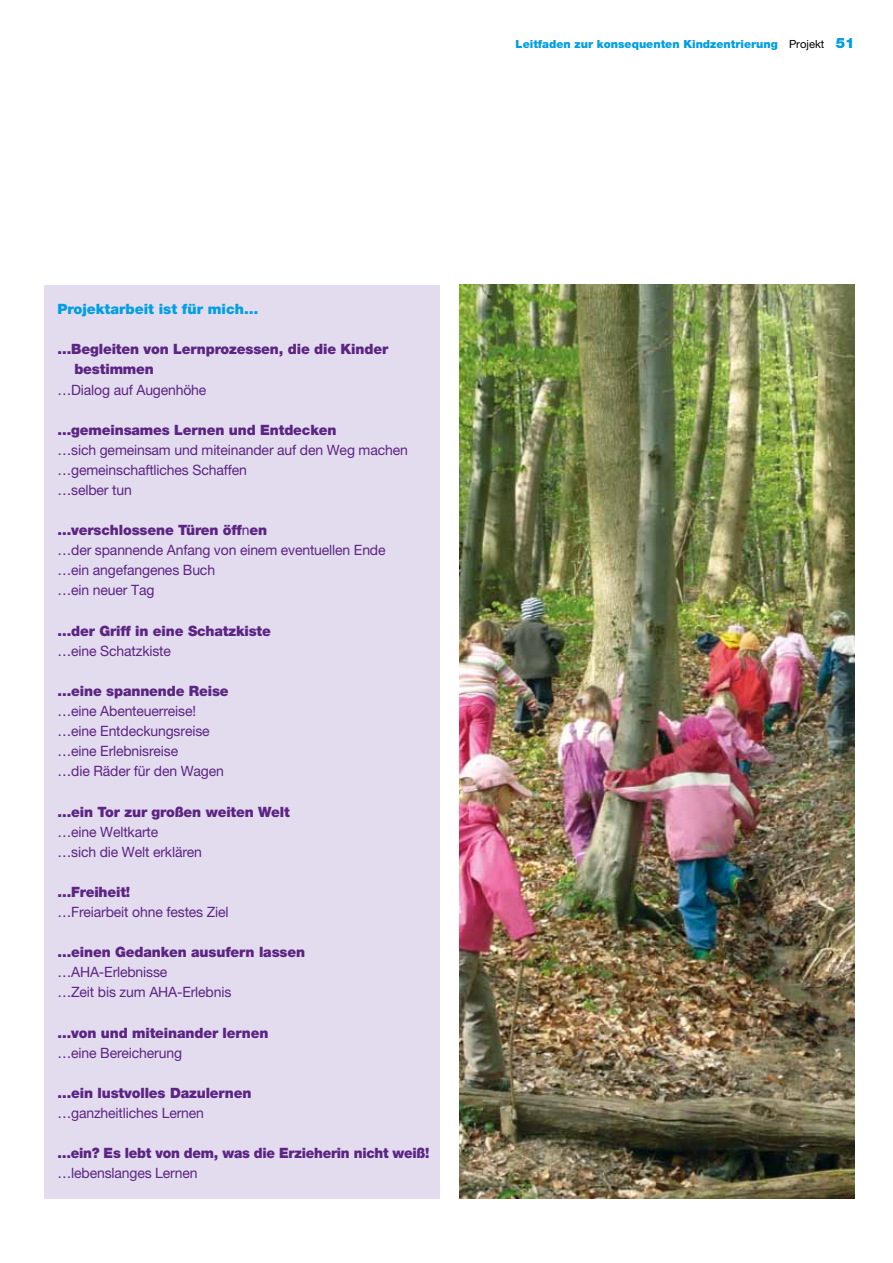
<style>
.page{position:relative;width:893px;height:1263px;background:#fff}
.page>*{position:absolute;margin:0;border:0;box-sizing:border-box;transform-origin:0 0}
.t1{font:14.25px/20.1px "Helvetica Neue LT Pro";letter-spacing:-.01em;color:#5c2483}
.t2{font:900 14.25px/20.1px "Helvetica Neue LT Pro";letter-spacing:-.01em;color:#5c2483}
.t3{font:900 14.25px "Helvetica Neue LT Pro";letter-spacing:-.01em;color:#5c2483;scale:.96 1}
.t4{font:900 14.25px "Helvetica Neue LT Pro";color:#009fe3}
.t5{font:900 11.25px "Helvetica Neue LT Pro";color:#009fe3}
.s1{font-weight:400;color:#000}
.s2{font-size:14.25px}
.s3{font-weight:900}
</style>
<div class="page">
<div style="left:45px;top:285px;width:395px;height:913px;background:#e3dcee"></div>
<img style="left:459px;top:285px;width:396px;height:913px">
<p class="t5" style="left:516px;top:38px;width:341px">Leitfaden zur konsequenten Kindzentrierung <span class="s1">Projekt</span> <span class="s2">51</span></p>
<p class="t4" style="left:57px;top:301px;width:202px">Projektarbeit ist für mich…</p>
<p class="t2" style="left:74px;top:339px;width:315px;text-indent:-17px">…Begleiten von Lernprozessen, die die Kinder bestimmen</p>
<p class="t1" style="left:57px;top:379px;width:151px">…Dialog auf Augenhöhe</p>
<p class="t2" style="left:57px;top:419px;width:281px">…gemeinsames Lernen und Entdecken</p>
<p class="t1" style="left:57px;top:439px;width:352px">…sich gemeinsam und miteinander auf den Weg machen …gemeinschaftliches Schaffen<br>…selber tun</p>
<p class="t1" style="left:57px;top:520px;width:330px"><span class="s3">…verschlossene Türen öff</span>n<span class="s3">en<br></span>…der spannende Anfang von einem eventuellen Ende …ein angefangenes Buch<br>…ein neuer Tag</p>
<p class="t2" style="left:57px;top:620px;width:215px">…der Griff in eine Schatzkiste</p>
<p class="t1" style="left:57px;top:640px;width:115px">…eine Schatzkiste</p>
<p class="t2" style="left:57px;top:681px;width:173px">…eine spannende Reise</p>
<p class="t1" style="left:57px;top:701px;width:168px">…eine Abenteuerreise! …eine Entdeckungsreise …eine Erlebnisreise<br>…die Räder für den Wagen</p>
<p class="t2" style="left:57px;top:801px;width:234px">…ein Tor zur großen weiten Welt</p>
<p class="t1" style="left:57px;top:821px;width:146px">…eine Weltkarte<br>…sich die Welt erklären</p>
<p class="t2" style="left:57px;top:882px;width:74px">…Freiheit!</p>
<p class="t1" style="left:57px;top:902px;width:173px">…Freiarbeit ohne festes Ziel</p>
<p class="t2" style="left:57px;top:942px;width:249px">…einen Gedanken ausufern lassen</p>
<p class="t1" style="left:57px;top:962px;width:175px">…AHA-Erlebnisse<br>…Zeit bis zum AHA-Erlebnis</p>
<p class="t2" style="left:57px;top:1022px;width:213px">…von und miteinander lernen</p>
<p class="t1" style="left:57px;top:1042px;width:126px">…eine Bereicherung</p>
<p class="t2" style="left:57px;top:1083px;width:196px">…ein lustvolles Dazulernen</p>
<p class="t1" style="left:57px;top:1103px;width:148px">…ganzheitliches Lernen</p>
<p class="t3" style="left:57px;top:1144px;width:389px">…ein? Es lebt von dem, was die Erzieherin nicht weiß!</p>
<p class="t1" style="left:57px;top:1163px;width:142px">…lebenslanges Lernen</p>
</div>
